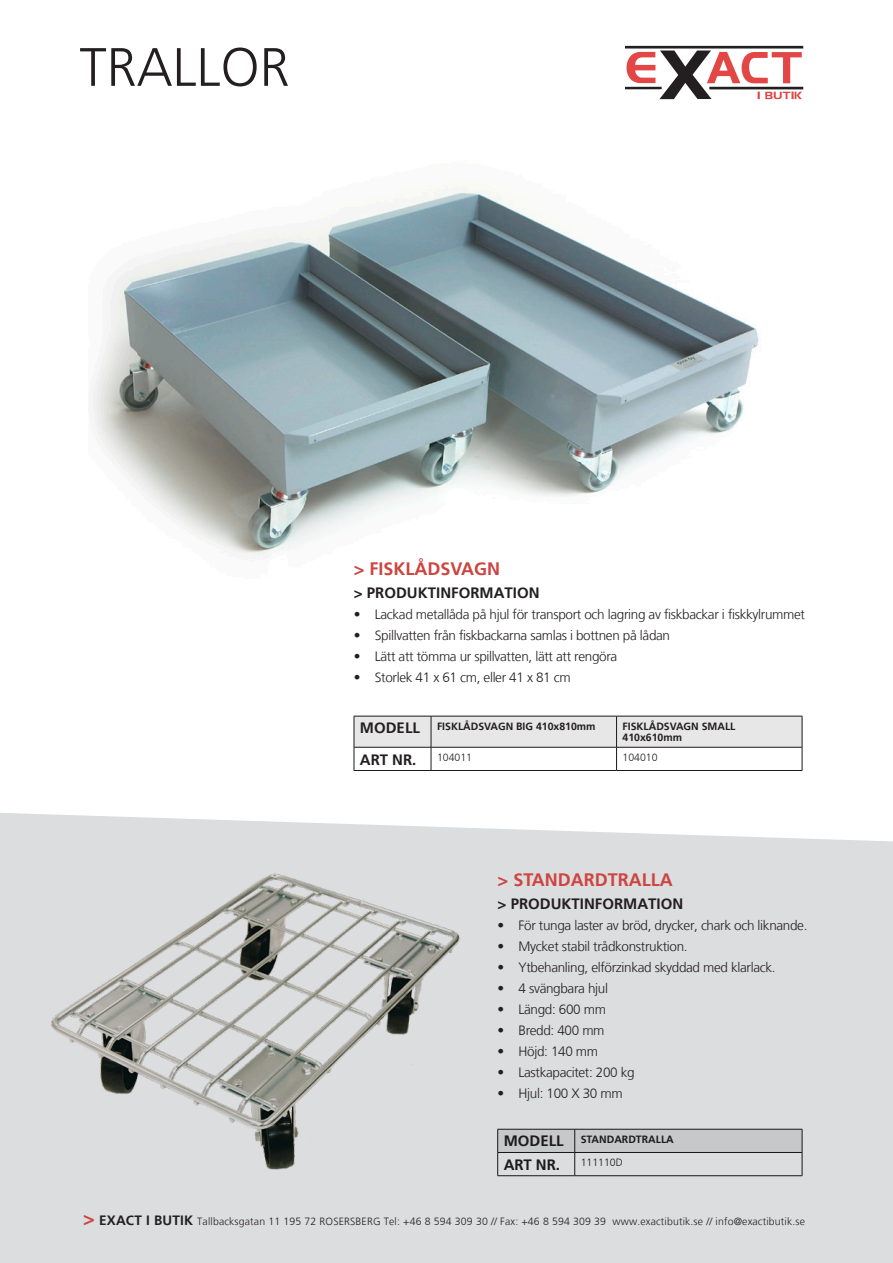
<style>
.page{position:relative;width:893px;height:1263px;background:#fff}
.page>*{position:absolute;margin:0;border:0;box-sizing:border-box;transform-origin:0 0}
.t1{font:300 54px "Frutiger LT";color:#231f20}
.Brödtext{font:700 18px "Frutiger LT";color:#cc4541}
.Brödtext-2{font:700 15px "Frutiger LT";color:#231f20}
.Brödtext-3{font:300 13.5px "Frutiger LT";letter-spacing:-.025em;color:#231f20}
.Brödtext-4{font:300 10.5px "Frutiger LT";letter-spacing:.015em;color:#231f20}
.t2{font:700 10.5px/11.2px "Frutiger LT";color:#231f20}
.s1{font-size:15px}
.s2{font-weight:700;font-size:19.5px;color:#cc4541}
.s3{font-weight:700;font-size:13.5px}
</style>
<div class="page">
<div style="left:0;top:813px;width:893px;height:450px;background:#dcdddf"></div>
<hr style="left:497px;top:1175px;width:78px;height:1px;background:#191b1b">
<svg style="left:497px;top:1129px;width:306px;height:46px;background:#c8c9ca"></svg>
<hr style="left:575px;top:1175px;width:227px;height:1px;background:#191b1b">
<svg style="left:627px;top:51px;width:175px;height:48px"></svg>
<hr style="left:709px;top:87px;width:94px;height:2px;background:#231f20">
<hr style="left:625px;top:46px;width:178px;height:3px;background:#231f20">
<hr style="left:625px;top:87px;width:37px;height:2px;background:#231f20">
<img style="left:93px;top:190px;width:666px;height:366px">
<img style="left:42px;top:857px;width:431px;height:317px">
<hr style="left:354px;top:770px;width:77px;height:1px;background:#191b1b">
<svg style="left:354px;top:716px;width:449px;height:54px"></svg>
<hr style="left:431px;top:770px;width:186px;height:1px;background:#191b1b">
<hr style="left:617px;top:770px;width:185px;height:1px;background:#191b1b">
<p class="t1" style="left:80px;top:37px;width:212px">TRALLOR</p>
<p class="Brödtext" style="left:354px;top:558px;width:148px">&gt; FISKLÅDSVAGN</p>
<p class="Brödtext-2" style="left:354px;top:584px;width:187px">&gt; PRODUKTINFORMATION</p>
<p class="Brödtext-3" style="left:354px;top:606px;width:453px">• Lackad metallåda på hjul för transport och lagring av fiskbackar i fiskkylrummet</p>
<p class="Brödtext-3" style="left:354px;top:627px;width:318px">• Spillvatten från fiskbackarna samlas i bottnen på lådan</p>
<p class="Brödtext-3" style="left:354px;top:648px;width:265px">• Lätt att tömma ur spillvatten, lätt att rengöra</p>
<p class="Brödtext-3" style="left:354px;top:669px;width:218px">• Storlek 41 x 61 cm, eller 41 x 81 cm</p>
<p class="t2" style="left:360px;top:721px;width:237px"><span class="s1">MODELL</span> FISKLÅDSVAGN BIG 410x810mm</p>
<p class="t2" style="left:623px;top:721px;width:114px">FISKLÅDSVAGN SMALL<br>410x610mm</p>
<p class="Brödtext-2" style="left:360px;top:750px;width:58px">ART NR.</p>
<p class="Brödtext-4" style="left:437px;top:751px;width:37px">104011</p>
<p class="Brödtext-4" style="left:623px;top:751px;width:37px">104010</p>
<p class="Brödtext" style="left:497px;top:869px;width:177px">&gt; STANDARDTRALLA</p>
<p class="Brödtext-2" style="left:497px;top:895px;width:187px">&gt; PRODUKTINFORMATION</p>
<p class="Brödtext-3" style="left:497px;top:918px;width:311px">• För tunga laster av bröd, drycker, chark och liknande.</p>
<p class="Brödtext-3" style="left:497px;top:939px;width:192px">• Mycket stabil trådkonstruktion.</p>
<p class="Brödtext-3" style="left:497px;top:960px;width:280px">• Ytbehanling, elförzinkad skyddad med klarlack.</p>
<p class="Brödtext-3" style="left:497px;top:981px;width:112px">• 4 svängbara hjul</p>
<p class="Brödtext-3" style="left:497px;top:1002px;width:110px">• Längd: 600 mm</p>
<p class="Brödtext-3" style="left:497px;top:1023px;width:108px">• Bredd: 400 mm</p>
<p class="Brödtext-3" style="left:497px;top:1044px;width:102px">• Höjd: 140 mm</p>
<p class="Brödtext-3" style="left:497px;top:1065px;width:139px">• Lastkapacitet: 200 kg</p>
<p class="Brödtext-3" style="left:497px;top:1086px;width:127px">• Hjul: 100 X 30 mm</p>
<p class="t2" style="left:504px;top:1134px;width:172px"><span class="s1">MODELL</span> STANDARDTRALLA</p>
<p class="Brödtext-2" style="left:504px;top:1156px;width:58px">ART NR.</p>
<p class="Brödtext-4" style="left:581px;top:1157px;width:44px">111110D</p>
<p class="Brödtext-4" style="left:83px;top:1215px;width:723px"><span class="s2">&gt;</span> <span class="s3">EXACT I BUTIK</span> Tallbacksgatan 11 195 72 ROSERSBERG Tel: +46 8 594 309 30 // Fax: +46 8 594 309 39 www.exactibutik.se // info@exactibutik.se</p>
</div>
